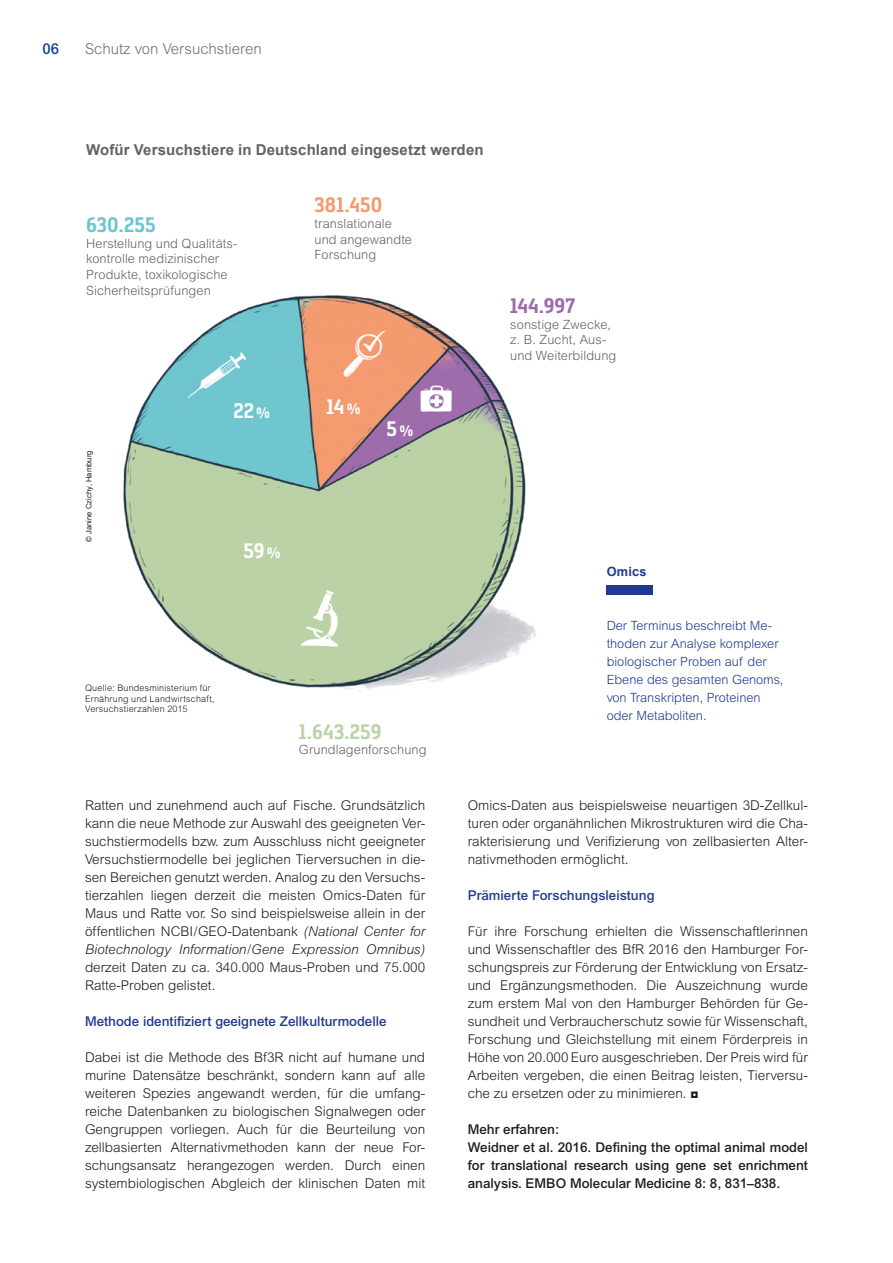
<style>
.page{position:relative;width:893px;height:1263px;background:#fff}
.page>*{position:absolute;margin:0;border:0;box-sizing:border-box;transform-origin:0 0}
.t1{font:21px "Bunday Slab Bold Up";color:#fff}
.t2{font:21px "Bunday Slab Bold Up";letter-spacing:.005em;color:#bbd3a7}
.t3{font:21px "Bunday Slab Bold Up";color:#6fc5ce}
.t4{font:21px "Bunday Slab Bold Up";letter-spacing:.005em;color:#9c6bab}
.t5{font:21px "Bunday Slab Bold Up";color:#f49a6f}
.t6{font:700 15px "Arial";letter-spacing:.01em;color:#646363}
.t7{font:300 15px "Arial";color:#706f6f}
.t8{font:500 15px "Arial";color:#164194}
.t9{font:300 13.5px/18px "Arial";color:#1d1d1b;text-align:justify}
.t10{font:500 13.5px/18px "Arial";color:#1d1d1b}
.t11{font:500 13.5px "Arial";color:#213a8f}
.t12{font:300 12.75px/15.8px "Arial";letter-spacing:.01em;color:#646363}
.t13{font:300 12.75px/18px "Arial";color:#213a8f}
.t14{font:700 12.75px "Arial";letter-spacing:.02em;color:#213a8f}
.t15{font:300 9px/10.5px "Arial";letter-spacing:.02em;color:#1d1d1b}
.t16{font:7.5px "Arial";letter-spacing:.02em;color:#1d1d1b}
.s1{font-size:15px}
.s2{font-style:italic}
.s3{font-weight:900}
</style>
<div class="page">
<img style="left:123px;top:295px;width:413px;height:397px">
<div style="left:607px;top:585px;width:46px;height:9px;background:#213a8f"></div>
<p class="t8" style="left:43px;top:40px;width:18px">06</p>
<p class="t7" style="left:85px;top:40px;width:178px">Schutz von Versuchstieren</p>
<p class="t6" style="left:86px;top:140px;width:399px">Wofür Versuchstiere in Deutschland eingesetzt werden</p>
<h1 class="t3" style="left:86px;top:212px;width:71px">630.255</h1>
<p class="t12" style="left:86px;top:235px;width:153px">Herstellung und Qualitäts&shy;kontrolle medizinischer<br>Produkte, toxikologische<br>Sicherheitsprüfungen</p>
<h1 class="t5" style="left:314px;top:192px;width:69px">381.450</h1>
<p class="t12" style="left:314px;top:215px;width:99px">translationale und angewandte<br>Forschung</p>
<p class="t16" style="left:84px;top:542px;width:93px;rotate:-90deg">© Janine Czichy, Hamburg</p>
<h1 class="t1" style="left:233px;top:398px;width:38px">22<span class="s1">%</span></h1>
<h1 class="t1" style="left:243px;top:538px;width:39px">59<span class="s1">%</span></h1>
<h1 class="t1" style="left:327px;top:394px;width:35px">14<span class="s1">%</span></h1>
<h1 class="t1" style="left:386px;top:416px;width:28px">5<span class="s1">%</span></h1>
<p class="t15" style="left:85px;top:683px;width:131px">Quelle: Bundesministerium für<br>Ernährung und Landwirtschaft,<br>Versuchstierzahlen 2015</p>
<h1 class="t2" style="left:299px;top:719px;width:84px">1.643.259</h1>
<p class="t12" style="left:299px;top:742px;width:129px">Grundlagenforschung</p>
<h1 class="t4" style="left:510px;top:293px;width:67px">144.997</h1>
<p class="t12" style="left:510px;top:316px;width:108px">sonstige Zwecke, z. B. Zucht, Aus&shy;und Weiterbildung</p>
<p class="t14" style="left:607px;top:563px;width:41px">Omics</p>
<p class="t13" style="left:607px;top:616px;width:178px">Der Terminus beschreibt Me&shy;thoden zur Analyse komplexer biologischer Proben auf der<br>Ebene des gesamten Genoms, von Transkripten, Proteinen oder Metaboliten.</p>
<p class="t9" style="left:85px;top:796px;width:342px">Ratten und zunehmend auch auf Fische. Grundsätzlich kann die neue Methode zur Auswahl des geeigneten Ver&shy;suchstiermodells bzw. zum Ausschluss nicht geeigneter Versuchstiermodelle bei jeglichen Tierversuchen in die&shy;sen Bereichen genutzt werden. Analog zu den Versuchs&shy;tierzahlen liegen derzeit die meisten Omics-Daten für Maus und Ratte vor. So sind beispielsweise allein in der öffentlichen NCBI/GEO-Datenbank <span class="s2">(National Center for Biotechnology Information/Gene Expression Omnibus)</span></p>
<p class="t9" style="left:85px;top:958px;width:342px">derzeit Daten zu ca. 340.000 Maus-Proben und 75.000<br>Ratte-Proben gelistet.</p>
<p class="t11" style="left:85px;top:1013px;width:303px">Methode identifiziert geeignete Zellkulturmodelle</p>
<p class="t9" style="left:85px;top:1048px;width:342px">Dabei ist die Methode des Bf3R nicht auf humane und murine Datensätze beschränkt, sondern kann auf alle weiteren Spezies angewandt werden, für die umfang&shy;reiche Datenbanken zu biologischen Signalwegen oder Gengruppen vorliegen. Auch für die Beurteilung von zellbasierten Alternativmethoden kann der neue For&shy;schungsansatz herangezogen werden. Durch einen systembiologischen Abgleich der klinischen Daten mit</p>
<p class="t9" style="left:468px;top:796px;width:342px">Omics-Daten aus beispielsweise neuartigen 3D-Zellkul&shy;turen oder organähnlichen Mikrostrukturen wird die Cha&shy;rakterisierung und Verifizierung von zellbasierten Alter&shy;nativmethoden ermöglicht.</p>
<p class="t11" style="left:468px;top:887px;width:188px">Prämierte Forschungsleistung</p>
<p class="t9" style="left:468px;top:922px;width:342px">Für ihre Forschung erhielten die Wissenschaftlerinnen und Wissenschaftler des BfR 2016 den Hamburger For&shy;schungspreis zur Förderung der Entwicklung von Ersatz&shy;und Ergänzungsmethoden. Die Auszeichnung wurde zum erstem Mal von den Hamburger Behörden für Ge&shy;sundheit und Verbraucherschutz sowie für Wissenschaft, Forschung und Gleichstellung mit einem Förderpreis in Höhe von 20.000 Euro ausgeschrieben. Der Preis wird für Arbeiten vergeben, die einen Beitrag leisten, Tierversu&shy;che zu ersetzen oder zu minimieren. <span class="s3">◘</span></p>
<p class="t10" style="left:468px;top:1120px;width:342px">Mehr erfahren:<br>Weidner et al. 2016. Defining the optimal animal model for translational research using gene set enrichment analysis. EMBO Molecular Medicine 8: 8, 831–838.</p>
</div>
